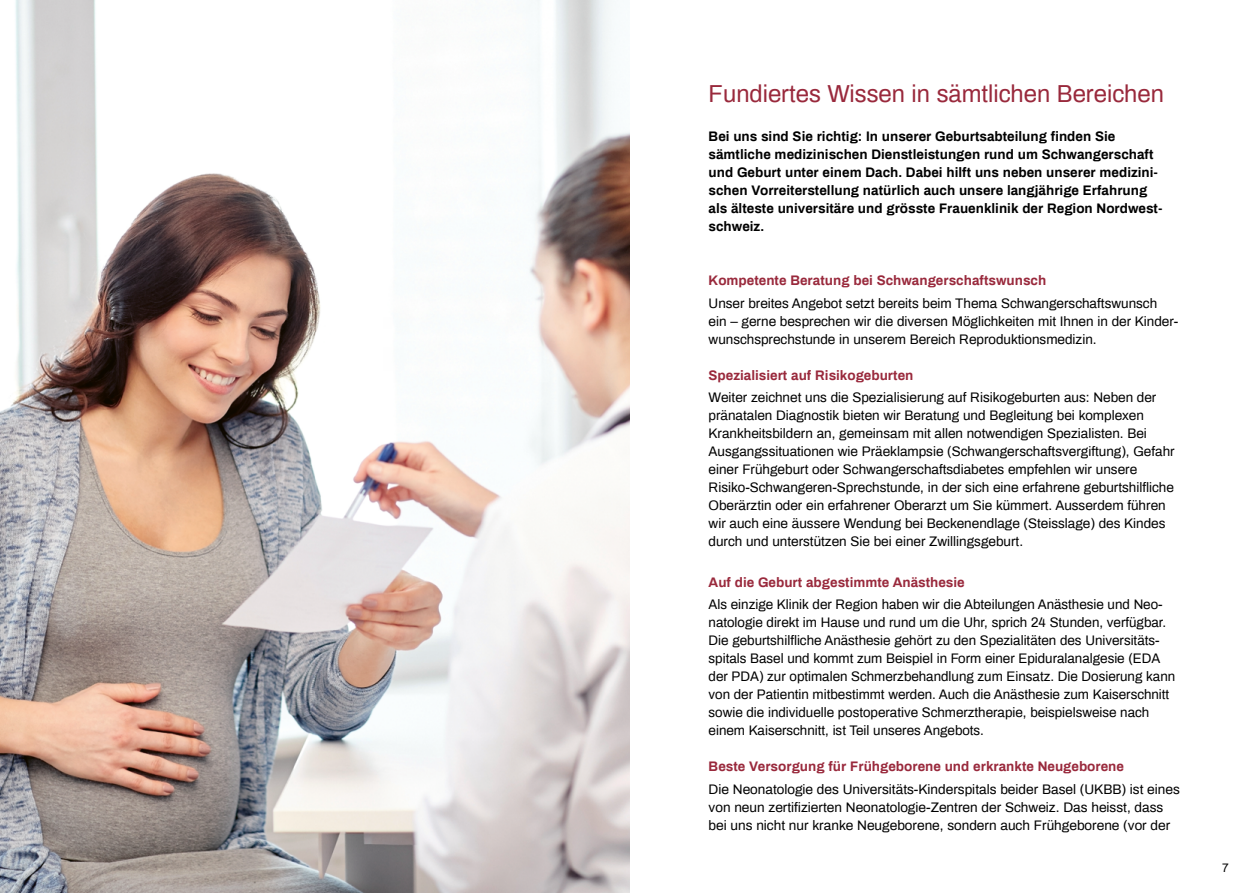
<style>
.page{position:relative;width:1259px;height:893px;background:#fff}
.page>*{position:absolute;margin:0;border:0;box-sizing:border-box;transform-origin:0 0}
.Titel{font:24px "Archivo";color:#99293c}
.Lauftext_-_AR_R_9Pt{font:13.5px/18px "Archivo";color:#000}
.Lauftext_-_AR_R_9Pt-2{font:700 13.5px/18px "Archivo";color:#000}
.Lauftext_-_AR_R_9Pt-3{font:700 13.5px "Archivo";color:#99293c}
.t1{font:12px "Archivo";color:#000}
</style>
<div class="page">
<img style="left:0;top:0;width:630px;height:893px">
<p class="Titel" style="left:708px;top:76px;width:457px">Fundiertes Wissen in sämtlichen Bereichen</p>
<p class="Lauftext_-_AR_R_9Pt-2" style="left:708px;top:127px;width:455px">Bei uns sind Sie richtig: In unserer Geburtsabteilung finden Sie sämtliche medizinischen Dienstleistungen rund um Schwangerschaft und Geburt unter einem Dach. Dabei hilft uns neben unserer medizini&shy;schen Vorreiterstellung natürlich auch unsere langjährige Erfahrung als älteste universitäre und grösste Frauenklinik der Region Nordwest&shy;schweiz.</p>
<p class="Lauftext_-_AR_R_9Pt-3" style="left:708px;top:271px;width:339px">Kompetente Beratung bei Schwangerschaftswunsch</p>
<p class="Lauftext_-_AR_R_9Pt" style="left:708px;top:293px;width:471px">Unser breites Angebot setzt bereits beim Thema Schwangerschaftswunsch ein – gerne besprechen wir die diversen Möglichkeiten mit Ihnen in der Kinder&shy;wunschsprechstunde in unserem Bereich Reproduktionsmedizin.</p>
<p class="Lauftext_-_AR_R_9Pt-3" style="left:708px;top:365px;width:206px">Spezialisiert auf Risikogeburten</p>
<p class="Lauftext_-_AR_R_9Pt" style="left:708px;top:388px;width:467px">Weiter zeichnet uns die Spezialisierung auf Risikogeburten aus: Neben der pränatalen Diagnostik bieten wir Beratung und Begleitung bei komplexen Krankheitsbildern an, gemeinsam mit allen notwendigen Spezialisten. Bei Ausgangssituationen wie Präeklampsie (Schwangerschaftsvergiftung), Gefahr einer Frühgeburt oder Schwangerschaftsdiabetes empfehlen wir unsere Risiko-Schwangeren-Sprechstunde, in der sich eine erfahrene geburtshilfliche Oberärztin oder ein erfahrener Oberarzt um Sie kümmert. Ausserdem führen wir auch eine äussere Wendung bei Beckenendlage (Steisslage) des Kindes durch und unterstützen Sie bei einer Zwillingsgeburt.</p>
<p class="Lauftext_-_AR_R_9Pt-3" style="left:708px;top:572px;width:258px">Auf die Geburt abgestimmte Anästhesie</p>
<p class="Lauftext_-_AR_R_9Pt" style="left:708px;top:595px;width:468px">Als einzige Klinik der Region haben wir die Abteilungen Anästhesie und Neo&shy;natologie direkt im Hause und rund um die Uhr, sprich 24 Stunden, verfügbar.<br>Die geburtshilfliche Anästhesie gehört zu den Spezialitäten des Universitäts&shy;spitals Basel und kommt zum Beispiel in Form einer Epiduralanalgesie (EDA der PDA) zur optimalen Schmerzbehandlung zum Einsatz. Die Dosierung kann von der Patientin mitbestimmt werden. Auch die Anästhesie zum Kaiserschnitt sowie die individuelle postoperative Schmerztherapie, beispielsweise nach einem Kaiserschnitt, ist Teil unseres Angebots.</p>
<p class="Lauftext_-_AR_R_9Pt-3" style="left:708px;top:757px;width:417px">Beste Versorgung für Frühgeborene und erkrankte Neugeborene</p>
<p class="Lauftext_-_AR_R_9Pt" style="left:708px;top:779px;width:473px">Die Neonatologie des Universitäts-Kinderspitals beider Basel (UKBB) ist eines von neun zertifizierten Neonatologie-Zentren der Schweiz. Das heisst, dass bei uns nicht nur kranke Neugeborene, sondern auch Frühgeborene (vor der</p>
<p class="t1" style="left:1222px;top:859px;width:8px">7</p>
</div>
